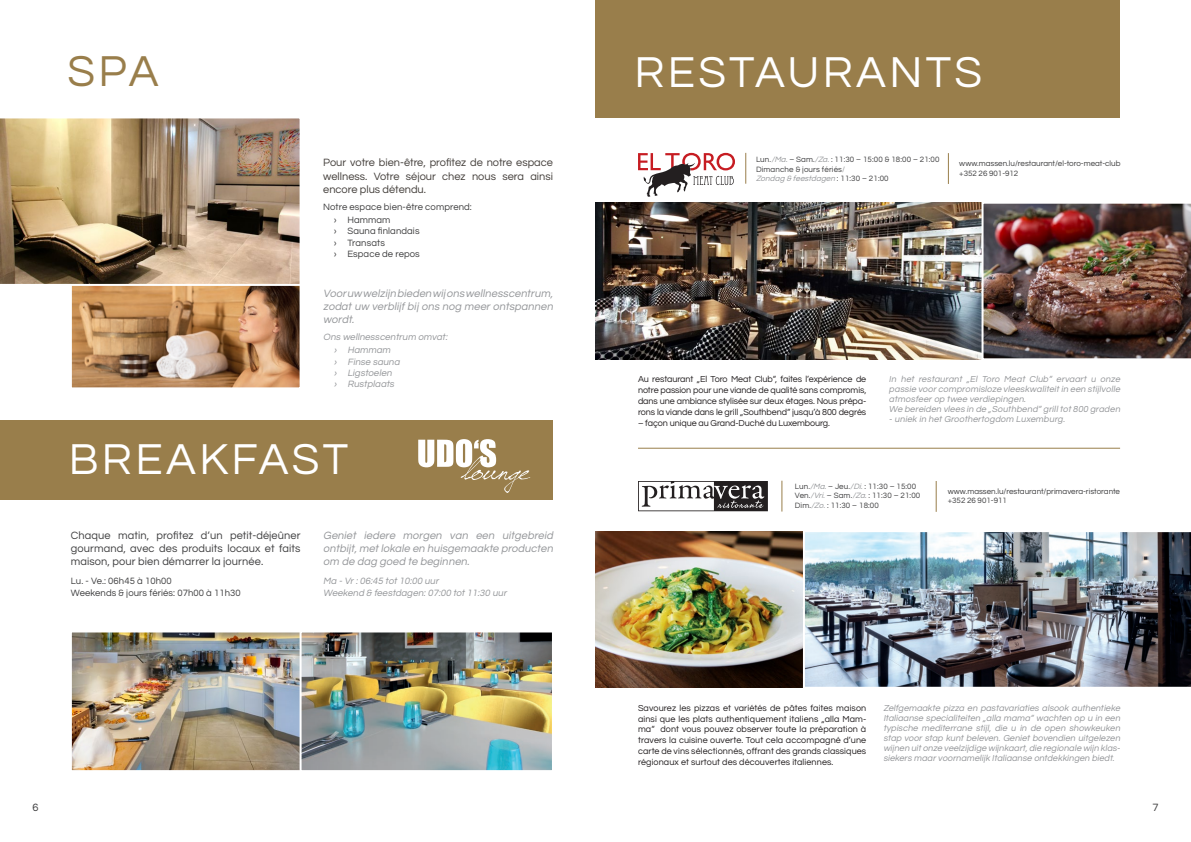
<style>
.page{position:relative;width:1191px;height:842px;background:#fff}
.page>*{position:absolute;margin:0;border:0;box-sizing:border-box;transform-origin:0 0}
.einleitung_d_de{font:45px "Questrial";letter-spacing:.075em;color:#fff}
.einleitung_d_de-2{font:45px "Questrial";color:#997e4b}
.text_d_en{font:italic 11px/13.2px "Questrial";color:#939598;text-align:justify}
.text_d_en-2{font:11px/13.2px "Questrial";letter-spacing:.01em;color:#3e3e3f;text-align:justify}
.text_d_en-3{font:11px/13.2px "Questrial";color:#433e3a;text-align:justify}
.einleitung_d_de-3{font:11px "Questrial";color:#3e3e3f}
.text_d_en-4{font:italic 9.5px "Questrial";color:#939598}
.text_d_en-5{font:9.5px "Questrial";letter-spacing:.01em;color:#3e3e3f}
.einleitung_d_de-4{font:9.5px "Questrial";letter-spacing:.01em;color:#3e3e3f}
.text_d_de{font:9px/10.8px "Questrial";letter-spacing:-.01em;color:#231f20;text-align:justify}
.einleitung_d_en{font:italic 9px/10px "Questrial";color:#939598;text-align:justify}
.einleitung_d_en-2{font:8px "Questrial";color:#3e3e3f}
.einleitung_d_en-3{font:italic 8px "Questrial";color:#939598}
.s1{font-style:italic;color:#939598}
.s2{color:#939598}
.s3{font-style:normal;color:#3e3e3f}
</style>
<div class="page">
<img style="left:73px;top:286px;width:225px;height:100px">
<div style="left:70px;top:280px;width:231px;height:109px;border:2px solid #fff"></div>
<img style="left:0;top:118px;width:301px;height:168px">
<div style="left:0;top:420px;width:553px;height:80px;background:#997e4b"></div>
<img style="left:73px;top:633px;width:226px;height:136px">
<div style="left:70px;top:630px;width:483px;height:142px;border:2px solid #fff"></div>
<img style="left:302px;top:633px;width:249px;height:136px">
<div style="left:299px;top:630px;width:255px;height:142px;border:2px solid #fff"></div>
<div style="left:595px;top:0;width:525px;height:117px;background:#997e4b"></div>
<svg style="left:638px;top:153px;width:97px;height:44px"></svg>
<hr style="left:745px;top:153px;width:1px;height:31px;background:#997e4b">
<img style="left:595px;top:531px;width:208px;height:157px">
<img style="left:805px;top:532px;width:386px;height:155px">
<hr style="left:936px;top:481px;width:1px;height:31px;background:#997e4b">
<svg style="left:638px;top:481px;width:130px;height:30px"></svg>
<hr style="left:638px;top:448px;width:482px;height:1px;background:#997e4b">
<svg style="left:418px;top:439px;width:112px;height:54px"></svg>
<hr style="left:948px;top:153px;width:1px;height:31px;background:#997e4b">
<hr style="left:781px;top:481px;width:1px;height:30px;background:#997e4b">
<img style="left:595px;top:203px;width:386px;height:156px">
<img style="left:981px;top:202px;width:210px;height:158px">
<p class="einleitung_d_de-2" style="left:68px;top:49px;width:92px">SPA</p>
<p class="text_d_en-3" style="left:323px;top:156px;width:231px">Pour votre bien-être, profitez de notre espace wellness. Votre séjour chez nous sera ainsi encore plus détendu.</p>
<p class="text_d_en-5" style="left:323px;top:202px;width:150px">Notre espace bien-être comprend:</p>
<p class="text_d_en-5" style="left:334px;top:215px;width:58px">› Hammam</p>
<p class="text_d_en-5" style="left:334px;top:226px;width:87px">› Sauna finlandais</p>
<p class="text_d_en-5" style="left:334px;top:238px;width:53px">› Transats</p>
<p class="einleitung_d_de-4" style="left:334px;top:249px;width:87px">› Espace de repos</p>
<p class="text_d_en" style="left:323px;top:287px;width:233px">Voor uw welzijn bieden wijons wellnesscentrum, zodat uw verblijf bij ons nog meer ontspannen wordt.</p>
<p class="text_d_en-4" style="left:323px;top:332px;width:127px">Ons wellnesscentrum omvat:</p>
<p class="text_d_en-4" style="left:334px;top:345px;width:60px">› Hammam</p>
<p class="text_d_en-4" style="left:334px;top:357px;width:69px">› Finse sauna</p>
<p class="text_d_en-4" style="left:334px;top:368px;width:61px">› Ligstoelen</p>
<p class="text_d_en-4" style="left:334px;top:379px;width:64px">› Rustplaats</p>
<p class="einleitung_d_de" style="left:69px;top:437px;width:281px">BREAKFAST</p>
<p class="text_d_en-2" style="left:71px;top:529px;width:231px">Chaque matin, profitez d‘un petit-déjeûner gourmand, avec des produits locaux et faits maison, pour bien démarrer la journée.</p>
<p class="text_d_en-5" style="left:71px;top:576px;width:102px">Lu. - Ve.: 06h45 à 10h00</p>
<p class="text_d_en-5" style="left:71px;top:588px;width:171px">Weekends &amp; jours fériés: 07h00 à 11h30</p>
<p class="text_d_en" style="left:323px;top:529px;width:233px">Geniet iedere morgen van een uitgebreid ontbijt,met lokale en huisgemaakte producten om de dag goed te beginnen.</p>
<p class="text_d_en-4" style="left:323px;top:576px;width:119px">Ma - Vr :06:45 tot 10:00 uur</p>
<p class="text_d_en-4" style="left:323px;top:588px;width:186px">Weekend &amp; feestdagen:07:00 tot 11:30 uur</p>
<p class="einleitung_d_de" style="left:634px;top:50px;width:349px">RESTAURANTS</p>
<p class="einleitung_d_en-2" style="left:756px;top:156px;width:185px">Lun.<span class="s1">/Ma.</span>– Sam.<span class="s1">/Za.</span>: 11:30 – 15:00 &amp; 18:00 – 21:00</p>
<p class="einleitung_d_en-2" style="left:756px;top:165px;width:91px">Dimanche &amp; jours fériés<span class="s2">/</span></p>
<p class="einleitung_d_en-3" style="left:756px;top:175px;width:134px">Zondag &amp; feestdagen <span class="s3">: 1 1 : 3 0 – 2 1 : 0 0</span></p>
<p class="einleitung_d_en-2" style="left:959px;top:160px;width:163px">www.massen.lu/restaurant/el-toro-meat-club</p>
<p class="einleitung_d_en-2" style="left:959px;top:169px;width:61px">+352 26 901-912</p>
<p class="text_d_de" style="left:638px;top:374px;width:230px">Au restaurant „El Toro Meat Club“, faites l’expérience de notre passion pour une viande de qualité sans compromis, dans une ambiance stylisée sur deux étages. Nous prépa&shy;rons la viande dans le grill „Southbend“ jusqu’à 800 degrés</p>
<p class="text_d_de" style="left:638px;top:417px;width:193px">– façon unique au Grand-Duché du Luxembourg.</p>
<p class="einleitung_d_en" style="left:889px;top:375px;width:234px">In het restaurant „El Toro Meat Club“ ervaart u onze passie voor compromisloze vleeskwaliteit in een stijlvolle atmosfeer op twee verdiepingen.</p>
<p class="einleitung_d_en" style="left:889px;top:405px;width:234px">We bereiden vlees in de „Southbend“ grilltot 800 graden</p>
<p class="einleitung_d_en" style="left:889px;top:415px;width:179px">- uniek in het Groothertogdom Luxemburg.</p>
<p class="einleitung_d_en-2" style="left:795px;top:482px;width:123px">Lun.<span class="s1">/Ma.</span>– Jeu.<span class="s1">/Di.</span>: 11:30 – 15:00</p>
<p class="einleitung_d_en-2" style="left:795px;top:492px;width:127px">Ven.<span class="s1">/Vri.</span>– Sam.<span class="s1">/Za.</span>: 11:30 – 21:00</p>
<p class="einleitung_d_en-2" style="left:795px;top:501px;width:85px">Dim.<span class="s1">/Zo.</span>: 11:30 – 18:00</p>
<p class="einleitung_d_en-2" style="left:947px;top:487px;width:174px">www.massen.lu/restaurant/primavera-ristorante</p>
<p class="einleitung_d_en-2" style="left:947px;top:497px;width:61px">+352 26 901-911</p>
<p class="text_d_de" style="left:638px;top:703px;width:230px">Savourez les pizzas et variétés de pâtes faites maison ainsi que les plats authentiquement italiens „alla Mam&shy;ma“ dont vous pouvez observer toute la préparation à travers la cuisine ouverte. Tout cela accompagné d’une carte de vins sélectionnés, offrant des grands classiques régionaux et surtout des découvertes italiennes.</p>
<p class="einleitung_d_en" style="left:883px;top:703px;width:240px">Zelfgemaakte pizza en pastavariaties alsook authentieke Italiaanse specialiteiten „alla mama“ wachten op u in een typische mediterrane stijl, die u in de open showkeuken stap voor stap kunt beleven. Geniet bovendien uitgelezen wijnen uit onze veelzijdige wijnkaart,die regionale wijn klas&shy;siekers maar voornamelijk Italiaanse ontdekkingen biedt.</p>
<p class="einleitung_d_de-3" style="left:32px;top:802px;width:8px">6</p>
<p class="einleitung_d_de-3" style="left:1152px;top:802px;width:8px">7</p>
</div>
